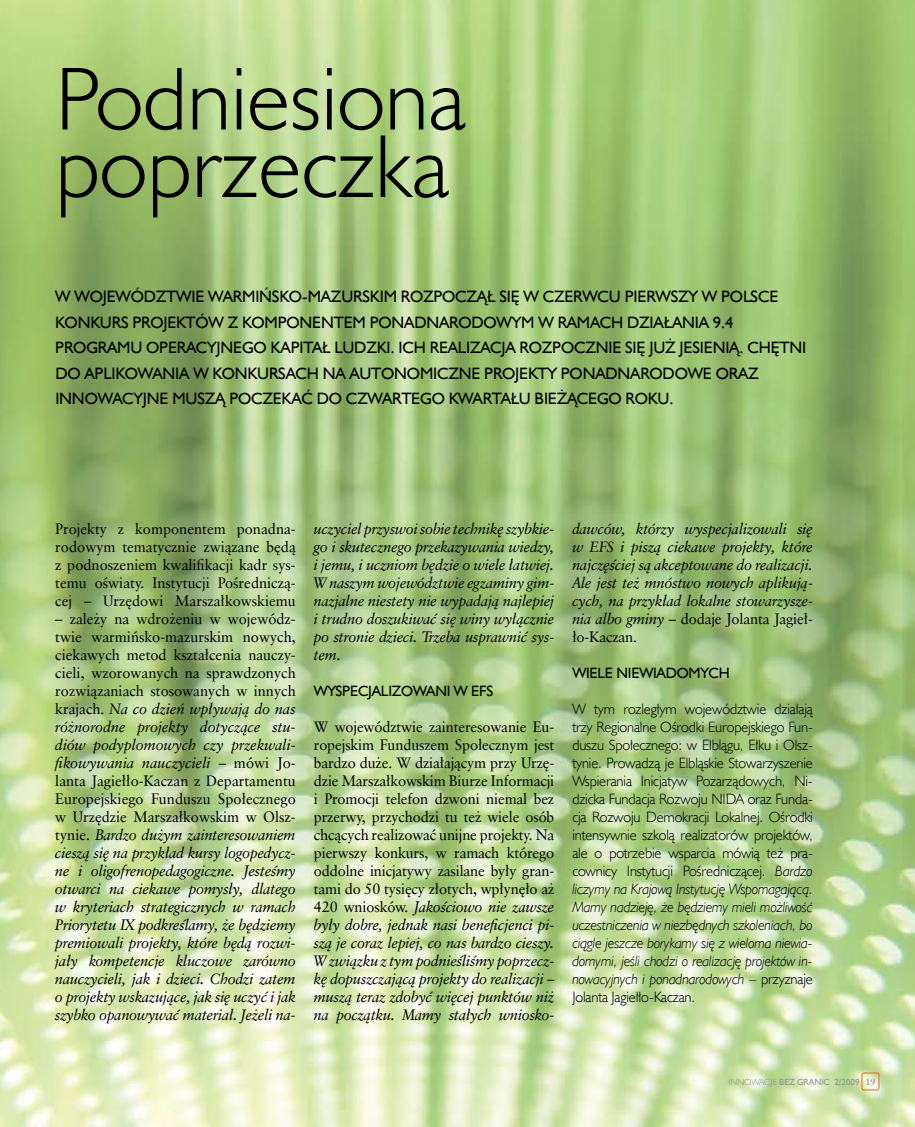
<style>
.page{position:relative;width:915px;height:1127px;background:#fff}
.page>*{position:absolute;margin:0;border:0;box-sizing:border-box;transform-origin:0 0}
.t1{font:90px/67.5px "Humanst 521 Lt EU";color:#000}
.t2{font:16.5px "Humanst 521 EU";letter-spacing:-.01em;color:#000}
.t3{font:italic 15px/18px "Class Garmnd EU";letter-spacing:-.01em;color:#000;text-align:justify}
.t4{font:15px/18px "Class Garmnd EU";letter-spacing:-.01em;color:#000;text-align:justify}
.t5{font:15px/18px "Humanst 521 Lt EU";letter-spacing:-.01em;color:#000;text-align:justify}
.t6{font:15px "Humanst 521 EU";letter-spacing:-.015em;color:#000}
.t7{font:9px "Humanst 521 EU";color:#939598}
.s1{font-style:normal}
.s2{font-style:italic}
.s3{font-family:"Humanst 521 Lt EU"}
.s4{font-family:"Class Garmnd EU";color:#808285}
</style>
<div class="page">
<img style="left:0;top:0;width:914px;height:1127px">
<div style="left:861px;top:1073px;width:17px;height:17px;border:1px solid #e36f1e;border-radius:2px"></div>
<h1 class="t1" style="left:55px;top:63px;width:412px">Podniesiona poprzeczka</h1>
<p class="t2" style="left:55px;top:287px;width:390px">W WOJ EWÓDZTWIE WARMIŃSKO -MAZURSKIM ROZPOC</p>
<p class="t2" style="left:466px;top:287px;width:313px">ZĄŁ SIĘ W CZERWCU PIERWSZY W POLSC E</p>
<p class="t2" style="left:55px;top:312px;width:12px">KONKU</p>
<p class="t2" style="left:112px;top:312px;width:76px">RS PROJ EKTÓ</p>
<p class="t2" style="left:208px;top:312px;width:46px">W Z KOMPON</p>
<p class="t2" style="left:312px;top:312px;width:70px">ENTEM PONADNA</p>
<p class="t2" style="left:449px;top:312px;width:23px">RODO</p>
<p class="t2" style="left:496px;top:312px;width:83px">WYM W RAMACH</p>
<p class="t2" style="left:627px;top:312px;width:38px">DZIAŁAN</p>
<p class="t2" style="left:694px;top:312px;width:40px">IA 9.4</p>
<p class="t2" style="left:55px;top:338px;width:65px">PROG RAMU</p>
<p class="t2" style="left:146px;top:338px;width:51px">OPERACYJN</p>
<p class="t2" style="left:233px;top:338px;width:81px">EGO KAPITAŁ</p>
<p class="t2" style="left:334px;top:338px;width:74px">LUDZKI. ICH</p>
<p class="t2" style="left:429px;top:338px;width:61px">REAL IZACJA</p>
<p class="t2" style="left:519px;top:338px;width:45px">ROZPOC</p>
<p class="t2" style="left:585px;top:338px;width:75px">ZNIE SIĘ JUŻ</p>
<p class="t2" style="left:679px;top:338px;width:91px">JESIEN IĄ. CHĘTN</p>
<p class="t2" style="left:801px;top:338px;width:6px">I</p>
<p class="t2" style="left:55px;top:363px;width:169px">DO APLIKOWANIA W KONKU</p>
<p class="t2" style="left:269px;top:363px;width:29px">RSACH</p>
<p class="t2" style="left:322px;top:363px;width:40px">NA AUTONOM</p>
<p class="t2" style="left:433px;top:363px;width:106px">ICZN E PROJ EKTY</p>
<p class="t2" style="left:560px;top:363px;width:13px">PONADNA</p>
<p class="t2" style="left:640px;top:363px;width:23px">RODO</p>
<p class="t2" style="left:687px;top:363px;width:72px">WE O RAZ</p>
<p class="t2" style="left:55px;top:388px;width:18px">INNO</p>
<p class="t2" style="left:98px;top:388px;width:25px">WACYJN</p>
<p class="t2" style="left:159px;top:388px;width:82px">E MU SZĄPOC</p>
<p class="t2" style="left:262px;top:388px;width:30px">ZEKAĆ</p>
<p class="t2" style="left:316px;top:388px;width:186px">DO CZWART EGO KWARTAŁU</p>
<p class="t2" style="left:534px;top:388px;width:34px">BIEŻĄC</p>
<p class="t2" style="left:588px;top:388px;width:59px">EGO ROKU</p>
<p class="t2" style="left:669px;top:388px;width:6px">.</p>
<p class="t4" style="left:55px;top:519px;width:242px">Projekty z komponentem ponadna&shy;rodowym tematycznie związane będą z podnoszeniem kwalifikacji kadr sys&shy;temu oświaty. Instytucji Pośredniczą&shy;cej – Urzędowi Marszałkowskiemu</p>
<p class="t3" style="left:55px;top:609px;width:242px"><span class="s1">– zależy na wdrożeniu w wojewódz&shy;twie warmińsko-mazurskim nowych, ciekawych metod kształcenia nauczy&shy;cieli, wzorowanych na sprawdzonych rozwiązaniach stosowanych w innych krajach.</span> Na co dzień wpływają do nas różnorodne projekty dotyczące stu&shy;diów podyplomowych czy przekwali&shy;fikowywania nauczycieli <span class="s1">– mówi Jo&shy;lanta Jagiełło-Kaczan z Departamentu Europejskiego Funduszu Społecznego w Urzędzie Marszałkowskim w Olsz&shy;tynie.</span> Bardzo dużym zainteresowaniem cieszą się na przykład kursy logopedycz&shy;ne i oligofrenopedagogiczne. Jesteśmy otwarci na ciekawe pomysły, dlatego w kryteriach strategicznych w ramach Priorytetu IX podkreślamy, że będziemy premiowali projekty, które będą rozwi&shy;jały kompetencje kluczowe zarówno nauczycieli, jak i dzieci. Chodzi zatem o projekty wskazujące, jak się uczyć i jak szybko opanowywać materiał. Jeżeli na-</p>
<p class="t3" style="left:314px;top:519px;width:242px">uczyciel przyswoi sobie technikę szybkie&shy;go i skutecznego przekazywania wiedzy, i jemu, i uczniom będzie o wiele łatwiej.<br>W naszym województwie egzaminy gim&shy;nazjalne niestety nie wypadają najlepiej i trudno doszukiwać się winy wyłącznie po stronie dzieci. Trzeba usprawnić sys&shy;tem.</p>
<p class="t6" style="left:314px;top:681px;width:53px">WYSPECJAL</p>
<p class="t6" style="left:388px;top:681px;width:105px">IZOWAN I W EFS</p>
<p class="t4" style="left:314px;top:717px;width:242px">W województwie zainteresowanie Eu&shy;ropejskim Funduszem Społecznym jest bardzo duże. W działającym przy Urzę&shy;dzie Marszałkowskim Biurze Informacji i Promocji telefon dzwoni niemal bez przerwy, przychodzi tu też wiele osób chcących realizować unijne projekty. Na pierwszy konkurs, w ramach którego oddolne inicjatywy zasilane były gran&shy;tami do 50 tysięcy złotych, wpłynęło aż 420 wniosków. <span class="s2">Jakościowo nie zawsze były dobre, jednak nasi beneficjenci pi&shy;szą je coraz lepiej, co nas bardzo cieszy.<br>W związku z tym podnieśliśmy poprzecz&shy;kę dopuszczającą projekty do realizacji – muszą teraz zdobyć więcej punktów niż na początku. Mamy stałych wniosko-</span></p>
<p class="t3" style="left:572px;top:519px;width:242px">dawców, którzy wyspecjalizowali się w EFS i piszą ciekawe projekty, które najczęściej są akceptowane do realizacji.<br>Ale jest też mnóstwo nowych aplikują&shy;cych, na przykład lokalne stowarzysze&shy;nia albo gminy <span class="s1">– dodaje Jolanta Jagieł&shy;ło-Kaczan.</span></p>
<p class="t6" style="left:572px;top:663px;width:96px">WIELE N IEWIADOMYCH</p>
<p class="t5" style="left:572px;top:699px;width:242px">W tym rozległym województwie działają trzy Regionalne Ośrodki Europejskiego Fun&shy;duszu Społecznego: w Elblągu, Ełku i Olsz&shy;tynie. Prowadzą je Elbląskie Stowarzyszenie Wspierania Inicjatyw Pozarządowych, N i&shy;dzicka Fundacja Rozwoju N IDA oraz Funda&shy;cja Rozwoju Demokracji Lokalnej. Ośrodki intensywnie szkolą realizatorów projektów, ale o potrzebie wsparcia mówią też pra&shy;cownicy Instytucji Pośredniczącej. <span class="s2">Bardzo liczymy na Krajową Instytucję Wspomagającą.<br>Mamy nadzieję, że będziemy mieli możliwość uczestniczenia w niezbędnych szkoleniach, bo ciągle jeszcze borykamy się z wieloma niewia&shy;domymi, jeśli chodzi o realizację projektów in&shy;nowacyjnych i ponadnarodowych</span> – przyznaje Jolanta Jagiełło-Kaczan.</p>
<p class="t7" style="left:728px;top:1076px;width:149px"><span class="s3">i nnowacje</span> BEZ GRAN IC 2/2009 <span class="s4">19</span></p>
</div>
